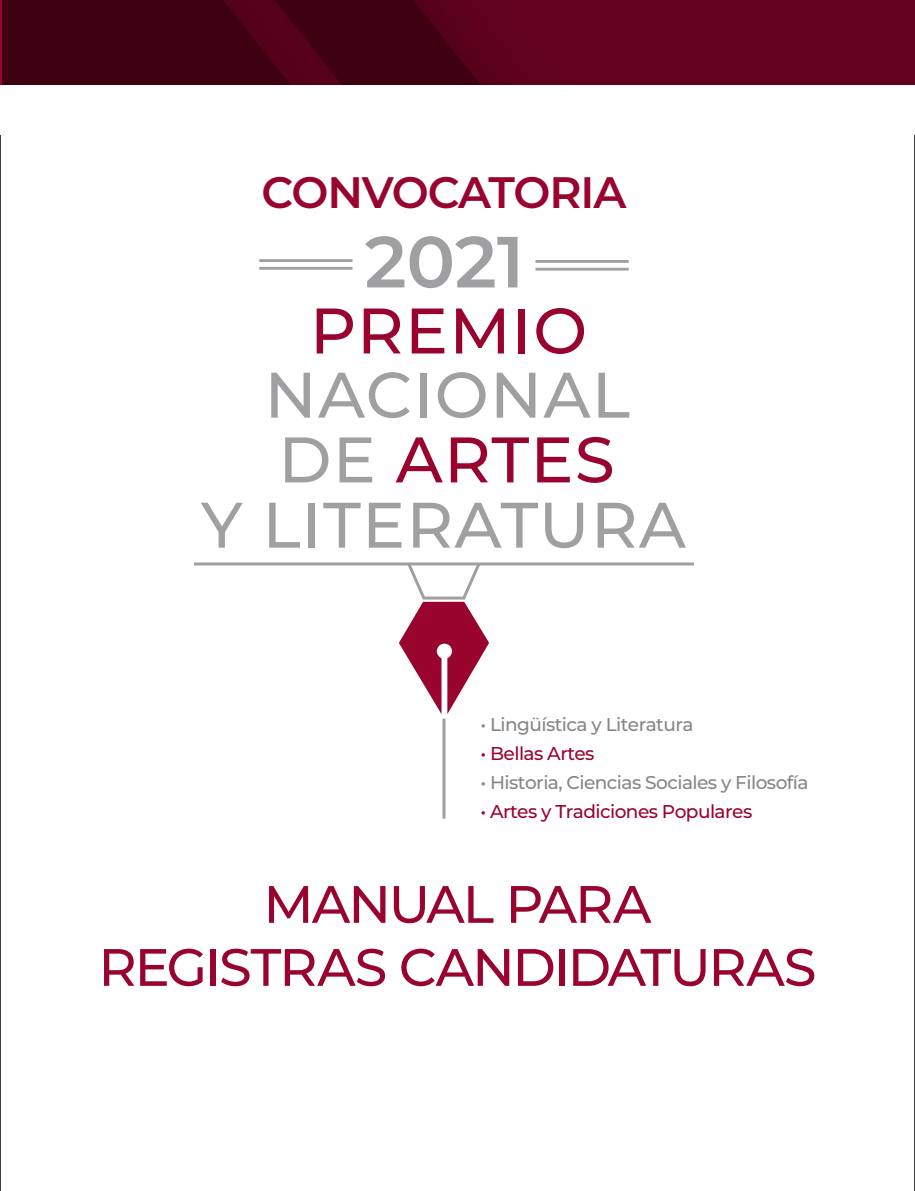
<style>
.page{position:relative;width:915px;height:1191px;background:#fff}
.page>*{position:absolute;margin:0;border:0;box-sizing:border-box;transform-origin:0 0}
.t1{font:600 72.15px "Montserrat";color:#a0a0a3}
.t2{font:500 64.2px/64.9px "Montserrat";letter-spacing:.02em;color:#a0a0a3;text-align:center}
.t3{font:500 64.2px "Montserrat";color:#99042f}
.t4{font:500 52.5px/63px "Montserrat";letter-spacing:-.035em;color:#99042f;text-align:center}
.t5{font:600 43.95px "Montserrat";letter-spacing:-.03em;color:#99042f}
.t6{font:500 18.45px "Montserrat";letter-spacing:-.03em;color:#868688}
.t7{font:500 18.45px "Montserrat";letter-spacing:-.03em;color:#99042f}
.s1{color:#99042f}
</style>
<div class="page">
<img style="left:1px;top:0;width:913px;height:84px">
<hr style="left:0;top:0;width:1px;height:84px;background:#99042f">
<hr style="left:194px;top:562px;width:499px;height:3px;background:#a0a0a3">
<hr style="left:442px;top:718px;width:3px;height:100px;background:#a0a0a3">
<svg style="left:399px;top:562px;width:90px;height:152px"></svg>
<hr style="left:259px;top:267px;width:93px;height:3px;background:#a0a0a3">
<hr style="left:259px;top:259px;width:93px;height:3px;background:#a0a0a3">
<hr style="left:535px;top:268px;width:93px;height:2px;background:#a0a0a3">
<hr style="left:535px;top:260px;width:93px;height:3px;background:#a0a0a3">
<h3 class="t5" style="left:261px;top:161px;width:366px">CONVOCATORIA</h3>
<h1 class="t1" style="left:364px;top:211px;width:161px">2021</h1>
<h2 class="t3" style="left:310px;top:286px;width:279px">PREMIO</h2>
<h2 class="t2" style="left:201px;top:360px;width:486px">NACIONAL<br>DE <span class="s1">ARTES<br></span>Y LITERATURA</h2>
<p class="t6" style="left:480px;top:711px;width:214px">• Lingüística y Literatura</p>
<p class="t7" style="left:480px;top:740px;width:115px">• Bellas Artes</p>
<p class="t6" style="left:480px;top:769px;width:329px">• Historia, Ciencias Sociales y Filosofía</p>
<p class="t7" style="left:480px;top:798px;width:273px">• Artes y Tradiciones Populares</p>
<h3 class="t4" style="left:98px;top:870px;width:719px">MANUAL PARA<br>REGISTRAS CANDIDATURAS</h3>
</div>
